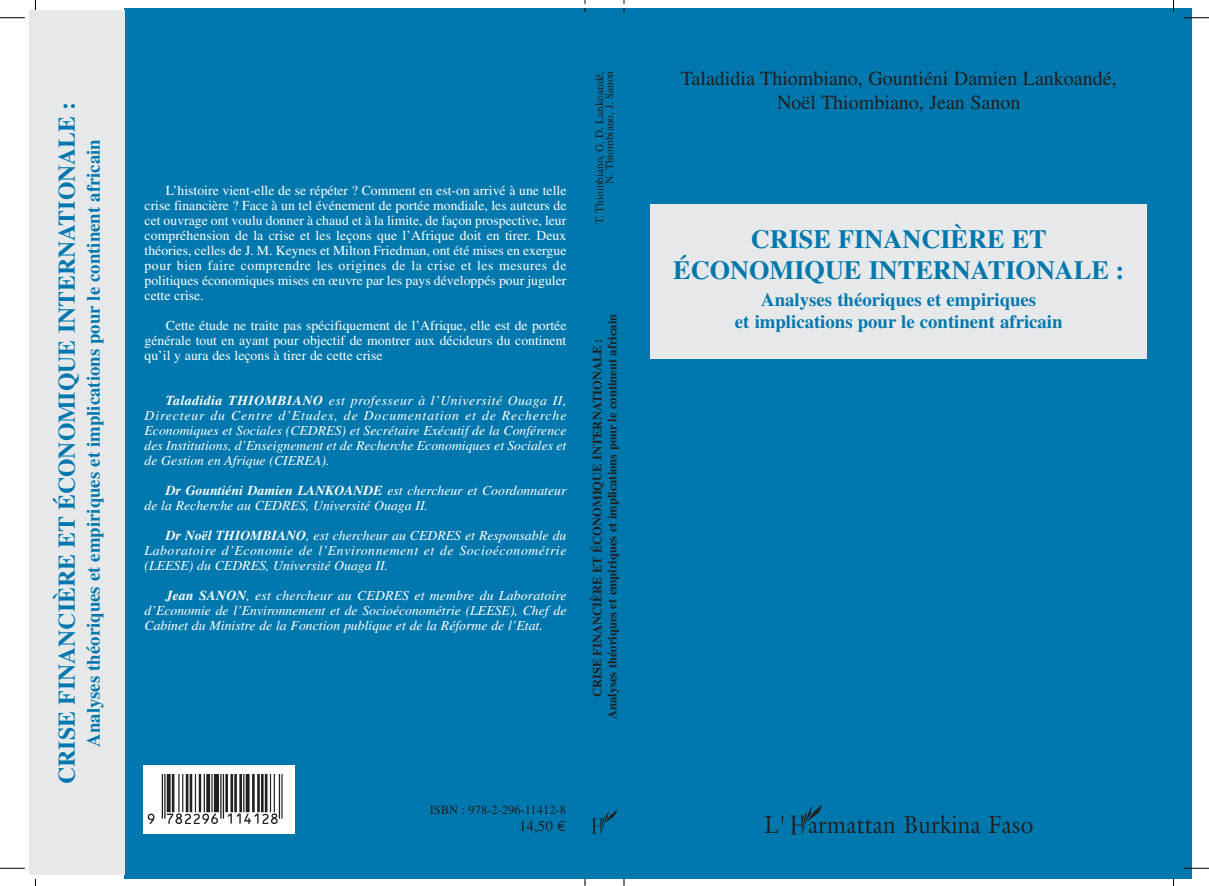
<style>
.page{position:relative;width:1209px;height:886px;background:#fff}
.page>*{position:absolute;margin:0;border:0;box-sizing:border-box;transform-origin:0 0}
.t1{font:50px "Upc Half";color:#231f20}
.t2{font:700 26.25px/31.5px "Times";color:#0078ae;text-align:center}
.t3{font:25px "Galliard";letter-spacing:.015em;color:#231f20;scale:.9 1}
.t4{font:700 23.75px "Times";color:#0078ae}
.t5{font:20px/24px "Times";color:#231f20;text-align:center}
.t6{font:700 18.75px/22.5px "Times";color:#0078ae;text-align:center}
.t7{font:15px "Times";color:#231f20}
.t8{font:italic 13.75px/15px "Times";color:#fff;text-align:justify}
.t9{font:13.75px/15px "Times";color:#fff;text-align:justify}
.t10{font:700 12.5px/15px "Times";color:#231f20;text-align:center}
.t11{font:12.5px "Times";color:#231f20}
.t12{font:11.25px/10px "Times";color:#231f20;text-align:right}
.s1{font-weight:700}
.s2{font-family:"Euro Mono"}
</style>
<div class="page">
<div style="left:124px;top:8px;width:1067px;height:871px;background:#0078ae"></div>
<svg style="left:1173px;top:0;width:1px;height:12px"></svg>
<svg style="left:1184px;top:18px;width:24px;height:1px"></svg>
<svg style="left:1184px;top:868px;width:24px;height:1px"></svg>
<img style="left:591px;top:809px;width:26px;height:24px">
<div style="left:650px;top:204px;width:496px;height:154px;background:#e7e8e9"></div>
<div style="left:143px;top:764px;width:151px;height:69px;background:#fff"></div>
<svg style="left:0;top:18px;width:25px;height:1px"></svg>
<svg style="left:0;top:868px;width:25px;height:1px"></svg>
<div style="left:30px;top:11px;width:95px;height:864px;background:#e7e8e9"></div>
<img style="left:790px;top:804px;width:32px;height:30px">
<h3 class="t4" style="left:59px;top:784px;width:683px;rotate:-90deg">CRISE FINANCIÈRE ET ÉCONOMIQUE INTERNATIONALE :</h3>
<h3 class="t6" style="left:84px;top:747px;width:609px;rotate:-90deg">Analyses théoriques et empiriques et implications pour le continent africain</h3>
<p class="t9" style="left:144px;top:184px;width:423px;text-indent:21px">L’histoire vient-elle de se répéter ? Comment en est-on arrivé à une telle crise financière ? Face à un tel événement de portée mondiale, les auteurs de cet ouvrage ont voulu donner à chaud et à la limite, de façon prospective, leur compréhension de la crise et les leçons que l’Afrique doit en tirer. Deux théories, celles de J. M. Keynes et Milton Friedman, ont été mises en exergue pour bien faire comprendre les origines de la crise et les mesures de politiques économiques mises en œuvre par les pays développés pour juguler cette crise.</p>
<p class="t9" style="left:144px;top:319px;width:423px;text-indent:21px">Cette étude ne traite pas spécifiquement de l’Afrique, elle est de portée générale tout en ayant pour objectif de montrer aux décideurs du continent qu’il y aura des leçons à tirer de cette crise</p>
<p class="t8" style="left:144px;top:394px;width:423px;text-indent:21px"><span class="s1">Taladidia THIOMBIANO</span> est professeur à l’Université Ouaga II, Directeur du Centre d’Etudes, de Documentation et de Recherche Economiques et Sociales (CEDRES) et Secrétaire Exécutif de la Conférence des Institutions, d’Enseignement et de Recherche Economiques et Sociales et de Gestion en Afrique (CIEREA).</p>
<p class="t8" style="left:144px;top:484px;width:423px;text-indent:21px"><span class="s1">Dr Gountiéni Damien LANKOANDE</span> est chercheur et Coordonnateur de la Recherche au CEDRES, Université Ouaga II.</p>
<p class="t8" style="left:144px;top:529px;width:423px;text-indent:21px"><span class="s1">Dr Noël THIOMBIANO</span>, est chercheur au CEDRES et Responsable du Laboratoire d’Economie de l’Environnement et de Socioéconométrie (LEESE) du CEDRES, Université Ouaga II.</p>
<p class="t8" style="left:144px;top:589px;width:423px;text-indent:21px"><span class="s1">Jean SANON</span>, est chercheur au CEDRES et membre du Laboratoire d’Economie de l’Environnement et de Socioéconométrie (LEESE), Chef de Cabinet du Ministre de la Fonction publique et de la Réforme de l’Etat.</p>
<h1 class="t1" style="left:148px;top:777px;width:145px">™xHSMCTGy114128z</h1>
<p class="t11" style="left:429px;top:806px;width:138px">ISBN : 978-2-296-11412-8</p>
<p class="t7" style="left:519px;top:821px;width:48px">14,50 <span class="s2">€</span></p>
<p class="t12" style="left:595px;top:224px;width:155px;rotate:-90deg">T. Thiombiano, G. D. Lankoandé,<br>N. Thiombiano, J. Sanon</p>
<p class="t10" style="left:591px;top:719px;width:406px;rotate:-90deg">CRISE FINANCIÈRE ET ÉCONOMIQUE INTERNATIONALE :<br>Analyses théoriques et empiriques et implications pour le continent africain</p>
<h3 class="t5" style="left:680px;top:69px;width:437px">Taladidia Thiombiano, Gountiéni Damien Lankoandé,<br>Noël Thiombiano, Jean Sanon</h3>
<h2 class="t2" style="left:673px;top:226px;width:452px">CRISE FINANCIÈRE ET<br>ÉCONOMIQUE INTERNATIONALE :</h2>
<h3 class="t6" style="left:735px;top:290px;width:329px">Analyses théoriques et empiriques<br>et implications pour le continent africain</h3>
<h3 class="t3" style="left:764px;top:810px;width:300px">L' armattan Burkina Faso</h3>
</div>
